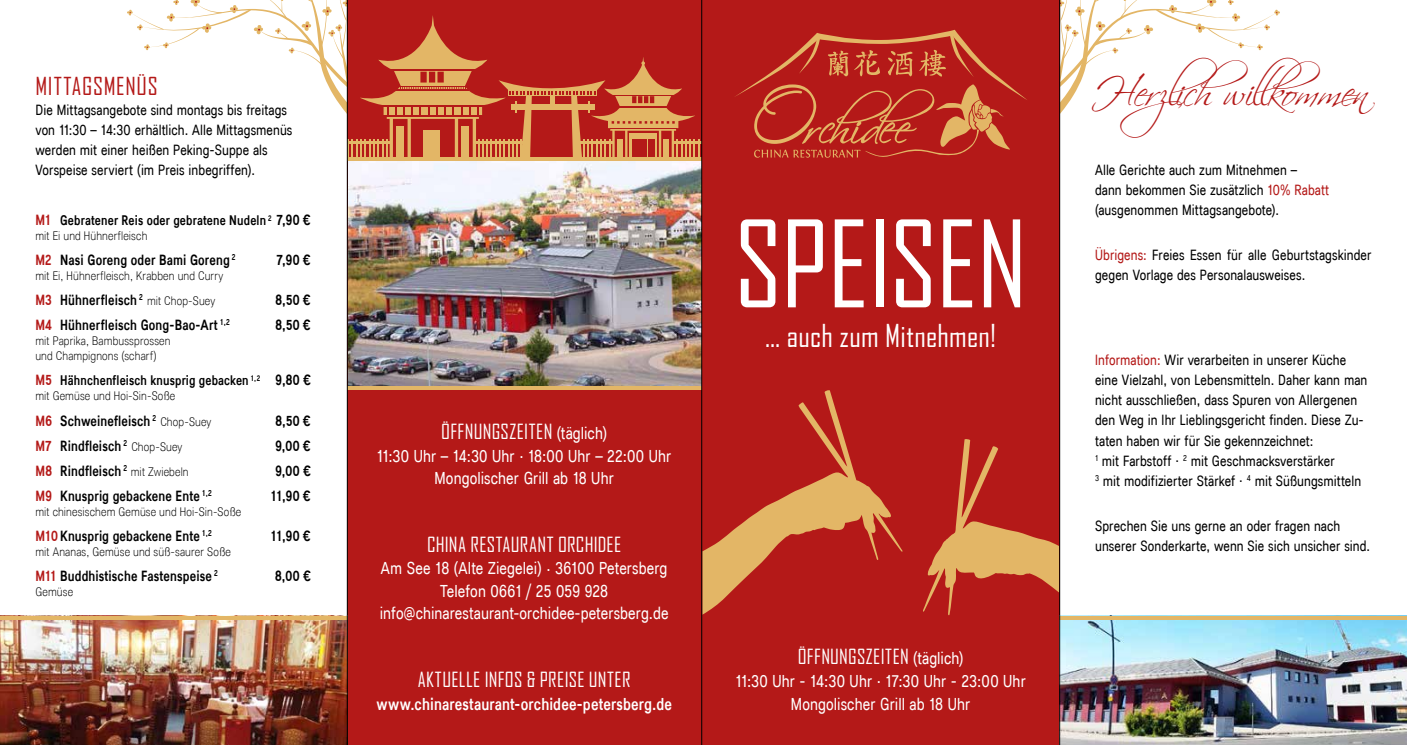
<style>
.page{position:relative;width:1407px;height:745px;background:#fff}
.page>*{position:absolute;margin:0;border:0;box-sizing:border-box;transform-origin:0 0}
.t1{font:115px "Agency FB";letter-spacing:-.01em;color:#fff}
.t2{font:40px "Scriptina Pro";color:#b41918}
.t3{font:30.25px "Agency FB";letter-spacing:.005em;color:#fff}
.t4{font:23.75px "Agency FB";letter-spacing:.03em;color:#b41918}
.t5{font:20px "Agency FB";letter-spacing:.015em;color:#fff}
.t6{font:condensed 17.5px/22.5px "Lunchtype";letter-spacing:.005em;color:#fff;text-align:center}
.t7{font:500 condensed 17.5px "Lunchtype";letter-spacing:.01em;color:#fff}
.t8{font:condensed 15px/20px "Lunchtype";letter-spacing:.005em;color:#000}
.t9{font:500 condensed 15px "Lunchtype";letter-spacing:.01em;color:#000}
.t10{font:500 condensed 14.12px "Lunchtype";letter-spacing:.01em;color:#000}
.t11{font:300 condensed 12.5px/15px "Lunchtype";letter-spacing:.01em;color:#000}
.s1{font-size:15px;color:#b41918}
.s2{font-size:15px}
.s3{color:#b41918}
.s4{font-weight:300;font-size:12.5px}
.s5{font-family:"Lunchtype";font-stretch:condensed;font-size:17.5px}
</style>
<div class="page">
<svg style="left:1060px;top:0;width:220px;height:134px"></svg>
<div style="left:347px;top:0;width:355px;height:744px;background:#b41918"></div>
<div style="left:702px;top:0;width:357px;height:744px;background:#b41918"></div>
<svg style="left:735px;top:30px;width:292px;height:128px"></svg>
<img style="left:348px;top:161px;width:353px;height:225px">
<svg style="left:702px;top:389px;width:201px;height:225px"></svg>
<svg style="left:923px;top:439px;width:136px;height:175px"></svg>
<hr style="left:347px;top:157px;width:355px;height:4px;background:#e3b666">
<hr style="left:672px;top:141px;width:30px;height:2px;background:#e3b666">
<svg style="left:127px;top:0;width:572px;height:161px"></svg>
<hr style="left:347px;top:386px;width:355px;height:4px;background:#e3b666">
<img style="left:0;top:619px;width:347px;height:125px">
<svg style="left:0;top:615px;width:347px;height:4px"></svg>
<img style="left:1060px;top:619px;width:347px;height:125px">
<svg style="left:1060px;top:615px;width:347px;height:4px"></svg>
<hr style="left:1059px;top:0;width:1px;height:744px;background:#000">
<hr style="left:701px;top:0;width:1px;height:744px;background:#000">
<hr style="left:347px;top:0;width:1px;height:744px;background:#000">
<h3 class="t4" style="left:35px;top:73px;width:124px">MITTAGSMENÜS</h3>
<p class="t8" style="left:35px;top:100px;width:258px">Die Mittagsangebote sind montags bis freitags von 11:30 – 14:30 erhältlich. Alle Mittagsmenüs werden mit einer heißen Peking-Suppe als Vorspeise serviert (im Preis inbegriffen).</p>
<p class="t10" style="left:35px;top:212px;width:276px"><span class="s1">M1</span> Gebratener Reis oder gebratene Nudeln <sup>2</sup> <span class="s2">7,90 €</span></p>
<p class="t11" style="left:35px;top:228px;width:113px">mit Ei und Hühnerfleisch</p>
<p class="t9" style="left:35px;top:251px;width:202px"><span class="s3">M2</span> Nasi Goreng oder Bami Goreng <sup>2</sup></p>
<p class="t9" style="left:277px;top:251px;width:35px">7,90 €</p>
<p class="t11" style="left:35px;top:268px;width:190px">mit Ei, Hühnerfleisch, Krabben und Curry</p>
<p class="t9" style="left:35px;top:291px;width:181px"><span class="s3">M3</span> Hühnerfleisch <sup>2</sup> <span class="s4">mit Chop-Suey</span></p>
<p class="t9" style="left:275px;top:291px;width:36px">8,50 €</p>
<p class="t9" style="left:35px;top:316px;width:196px"><span class="s3">M4</span> Hühnerfleisch Gong-Bao-Art <sup>1,2</sup></p>
<p class="t9" style="left:275px;top:316px;width:36px">8,50 €</p>
<p class="t11" style="left:35px;top:333px;width:137px">mit Paprika, Bambussprossen und Champignons (scharf)</p>
<p class="t10" style="left:35px;top:372px;width:277px"><span class="s1">M5</span> Hähnchenfleisch knusprig gebacken <sup>1,2</sup> <span class="s2">9,80 €</span></p>
<p class="t11" style="left:35px;top:388px;width:141px">mit Gemüse und Hoi-Sin-Soße</p>
<p class="t9" style="left:35px;top:411px;width:177px"><span class="s3">M6</span> Schweinefleisch <sup>2</sup> <span class="s4">Chop-Suey</span></p>
<p class="t9" style="left:275px;top:411px;width:36px">8,50 €</p>
<p class="t9" style="left:35px;top:436px;width:148px"><span class="s3">M7</span> Rindfleisch <sup>2</sup> <span class="s4">Chop-Suey</span></p>
<p class="t9" style="left:275px;top:436px;width:37px">9,00 €</p>
<p class="t9" style="left:35px;top:461px;width:155px"><span class="s3">M8</span> Rindfleisch <sup>2</sup> <span class="s4">mit Zwiebeln</span></p>
<p class="t9" style="left:275px;top:461px;width:37px">9,00 €</p>
<p class="t9" style="left:35px;top:486px;width:178px"><span class="s3">M9</span> Knusprig gebackene Ente <sup>1,2</sup></p>
<p class="t9" style="left:271px;top:486px;width:41px">11,90 €</p>
<p class="t11" style="left:35px;top:503px;width:207px">mit chinesischem Gemüse und Hoi-Sin-Soße</p>
<p class="t9" style="left:35px;top:526px;width:178px"><span class="s3">M10</span> Knusprig gebackene Ente <sup>1,2</sup></p>
<p class="t9" style="left:271px;top:526px;width:41px">11,90 €</p>
<p class="t11" style="left:35px;top:543px;width:197px">mit Ananas, Gemüse und süß-saurer Soße</p>
<p class="t9" style="left:35px;top:566px;width:184px"><span class="s3">M11</span> Buddhistische Fastenspeise <sup>2</sup></p>
<p class="t9" style="left:275px;top:566px;width:37px">8,00 €</p>
<p class="t11" style="left:35px;top:583px;width:39px">Gemüse</p>
<h3 class="t5" style="left:441px;top:420px;width:167px">ÖFFNUNGSZEITEN <span class="s5">(täglich)</span></h3>
<p class="t6" style="left:377px;top:444px;width:296px">11:30 Uhr – 14:30 Uhr . 18:00 Uhr – 22:00 Uhr<br>Mongolischer Grill ab 18 Uhr</p>
<h3 class="t5" style="left:427px;top:533px;width:196px">CHINA RESTAURANT ORCHIDEE</h3>
<p class="t6" style="left:380px;top:556px;width:290px">Am See 18 (Alte Ziegelei) . 36100 Petersberg<br>Telefon 0661 / 25 059 928 info@chinarestaurant-orchidee-petersberg.de</p>
<h3 class="t5" style="left:418px;top:668px;width:214px">AKTUELLE INFOS &amp; PREISE UNTER</h3>
<p class="t7" style="left:376px;top:692px;width:297px">www.chinarestaurant-orchidee-petersberg.de</p>
<h1 class="t1" style="left:734px;top:201px;width:294px">SPEISEN</h1>
<h3 class="t3" style="left:765px;top:319px;width:232px">… auch zum Mitnehmen!</h3>
<h3 class="t5" style="left:798px;top:645px;width:167px">ÖFFNUNGSZEITEN <span class="s5">(täglich)</span></h3>
<p class="t6" style="left:735px;top:669px;width:292px">11:30 Uhr - 14:30 Uhr . 17:30 Uhr - 23:00 Uhr<br>Mongolischer Grill ab 18 Uhr</p>
<h2 class="t2" style="left:1091px;top:68px;width:276px">Herzlichwillkommen</h2>
<p class="t8" style="left:1095px;top:160px;width:236px">Alle Gerichte auch zum Mitnehmen –<br>dann bekommen Sie zusätzlich <span class="s3">10% Rabatt </span>(ausgenommen Mittagsangebote).</p>
<p class="t8" style="left:1095px;top:245px;width:278px"><span class="s3">Übrigens:</span> Freies Essen für alle Geburtstagskinder gegen Vorlage des Personalausweises.</p>
<p class="t8" style="left:1095px;top:350px;width:274px"><span class="s3">Information:</span> Wir verarbeiten in unserer Küche eine Vielzahl, von Lebensmitteln. Daher kann man nicht ausschließen, dass Spuren von Allergenen den Weg in Ihr Lieblingsgericht finden. Diese Zu&shy;taten haben wir für Sie gekennzeichnet:<br><sup>1</sup> mit Farbstoff . <sup>2</sup> mit Geschmacksverstärker<br><sup>3</sup> mit modifizierter Stärkef . <sup>4</sup> mit Süßungsmitteln</p>
<p class="t8" style="left:1095px;top:515px;width:277px">Sprechen Sie uns gerne an oder fragen nach unserer Sonderkarte, wenn Sie sich unsicher sind.</p>
</div>
